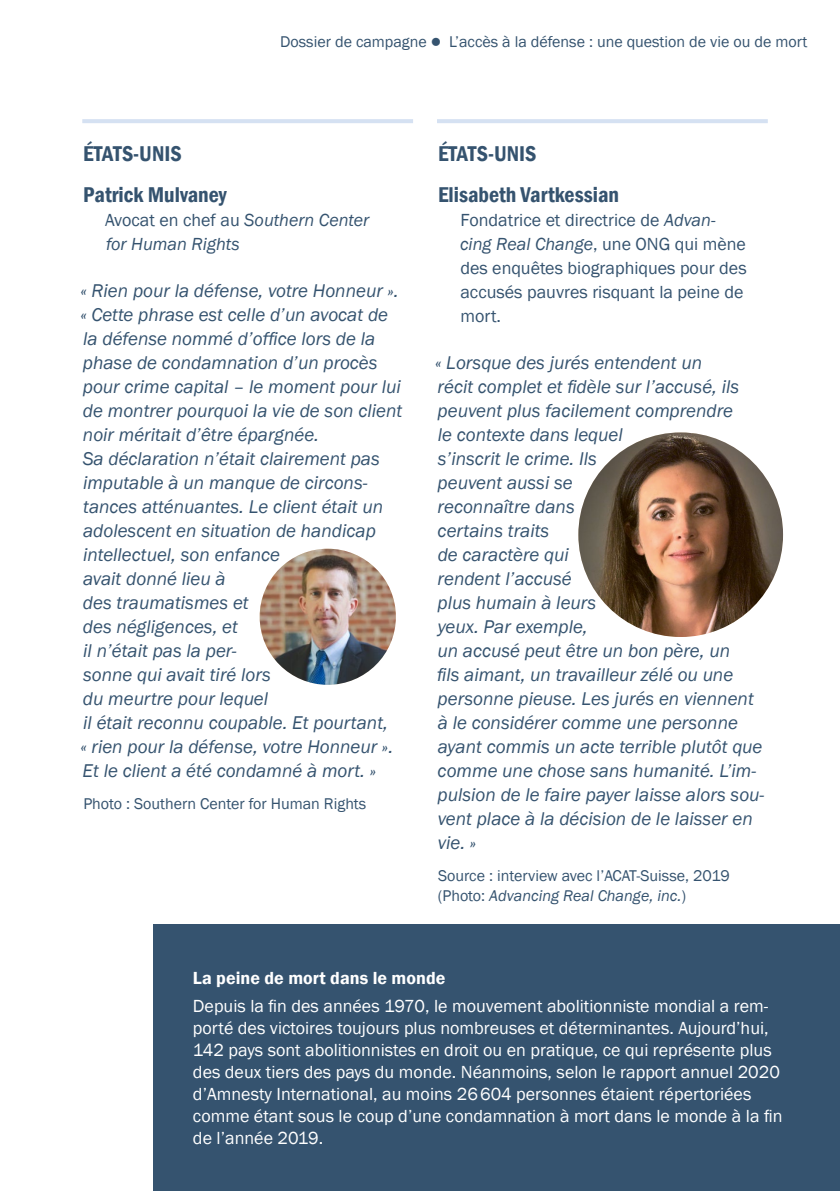
<style>
.page{position:relative;width:840px;height:1191px;background:#fff}
.page>*{position:absolute;margin:0;border:0;box-sizing:border-box;transform-origin:0 0}
.ALLG-Zeugenaussage_N{font:600 condensed 22px "Franklin Gothic";color:#35536f}
.ALLG-Zeugenaussage_T{font:600 condensed 22px "Franklin Gothic";color:#35536f}
.FR-Zeugenaussage{font:italic 19px/24px "Franklin Gothic";color:#35536f}
.FR-Box{font:18px/22px "Franklin Gothic";color:#fff}
.ALLG-Zeugenaussage_K{font:18px/24px "Franklin Gothic";color:#35536f}
.ALLG-Zeugenaussage_K-2{font:italic 18px/24px "Franklin Gothic";color:#35536f}
.FR-Box-2{font:600 18px "Franklin Gothic";color:#fff}
.FR-Quelle{font:16px/20px "Franklin Gothic";color:#35536f}
.s1{font-style:normal}
.s2{font-style:italic}
</style>
<div class="page">
<img style="left:578px;top:432px;width:204px;height:205px;border-radius:102px">
<hr style="left:82px;top:119px;width:331px;height:4px;background:#d5e1f2">
<hr style="left:437px;top:119px;width:330px;height:4px;background:#d5e1f2">
<div style="left:153px;top:924px;width:686px;height:267px;background:#35536f"></div>
<img style="left:259px;top:549px;width:136px;height:136px;border-radius:68px">
<p class="FR-Quelle" style="left:280px;top:32px;width:528px">Dossier de campagne ● L’accès à la défense : une question de vie ou de mort</p>
<p class="ALLG-Zeugenaussage_T" style="left:83px;top:139px;width:100px">ÉTATS-UNIS</p>
<p class="ALLG-Zeugenaussage_N" style="left:83px;top:180px;width:145px">Patrick Mulvaney</p>
<p class="ALLG-Zeugenaussage_K-2" style="left:105px;top:209px;width:265px"><span class="s1">Avocat en chef au</span> Southern Center for Human Rights</p>
<p class="FR-Zeugenaussage" style="left:80px;top:279px;width:319px">« Rien pour la défense, votre Honneur ».</p>
<p class="FR-Zeugenaussage" style="left:80px;top:303px;width:323px">« Cette phrase est celle d’un avocat de la défense nommé d’office lors de la phase de condamnation d’un procès pour crime capital – le moment pour lui de montrer pourquoi la vie de son client noir méritait d’être épargnée.</p>
<p class="FR-Zeugenaussage" style="left:80px;top:447px;width:314px">Sa déclaration n’était clairement pas imputable à un manque de circons&shy;tances atténuantes. Le client était un adolescent en situation de handicap intellectuel, son enfance<br>avait donné lieu à<br>des traumatismes et<br>des négligences, et<br>il n’était pas la per-<br>sonne qui avait tiré lors<br>du meurtre pour lequel<br>il était reconnu coupable. Et pourtant, « rien pour la défense, votre Honneur ».<br>Et le client a été condamné à mort. »</p>
<p class="FR-Quelle" style="left:83px;top:793px;width:284px">Photo : Southern Center for Human Rights</p>
<p class="ALLG-Zeugenaussage_T" style="left:438px;top:139px;width:100px">ÉTATS-UNIS</p>
<p class="ALLG-Zeugenaussage_N" style="left:438px;top:180px;width:182px">Elisabeth Vartkessian</p>
<p class="ALLG-Zeugenaussage_K" style="left:460px;top:209px;width:288px">Fondatrice et directrice de <span class="s2">Advan&shy;cing Real Change</span>, une ONG qui mène des enquêtes biographiques pour des accusés pauvres risquant la peine de mort.</p>
<p class="FR-Zeugenaussage" style="left:435px;top:351px;width:330px">« Lorsque des jurés entendent un<br>récit complet et fidèle sur l’accusé, ils peuvent plus facilement comprendre<br>le contexte dans lequel<br>s’inscrit le crime. Ils<br>peuvent aussi se<br>reconnaître dans<br>certains traits<br>de caractère qui<br>rendent l’accusé<br>plus humain à leurs<br>yeux. Par exemple,<br>un accusé peut être un bon père, un<br>fils aimant, un travailleur zélé ou une personne pieuse. Les jurés en viennent à le considérer comme une personne ayant commis un acte terrible plutôt que comme une chose sans humanité. L’im&shy;pulsion de le faire payer laisse alors sou&shy;vent place à la décision de le laisser en vie. »</p>
<p class="FR-Quelle" style="left:437px;top:865px;width:293px">Source : interview avec l’ACAT-Suisse, 2019 (Photo: <span class="s2">Advancing Real Change, inc.</span>)</p>
<p class="FR-Box-2" style="left:193px;top:967px;width:254px">La peine de mort dans le monde</p>
<p class="FR-Box" style="left:193px;top:995px;width:590px">Depuis la fin des années 1970, le mouvement abolitionniste mondial a rem&shy;porté des victoires toujours plus nombreuses et déterminantes. Aujourd’hui, 142 pays sont abolitionnistes en droit ou en pratique, ce qui représente plus des deux tiers des pays du monde. Néanmoins, selon le rapport annuel 2020 d’Amnesty International, au moins 26604 personnes étaient répertoriées comme étant sous le coup d’une condamnation à mort dans le monde à la fin de l’année 2019.</p>
</div>
